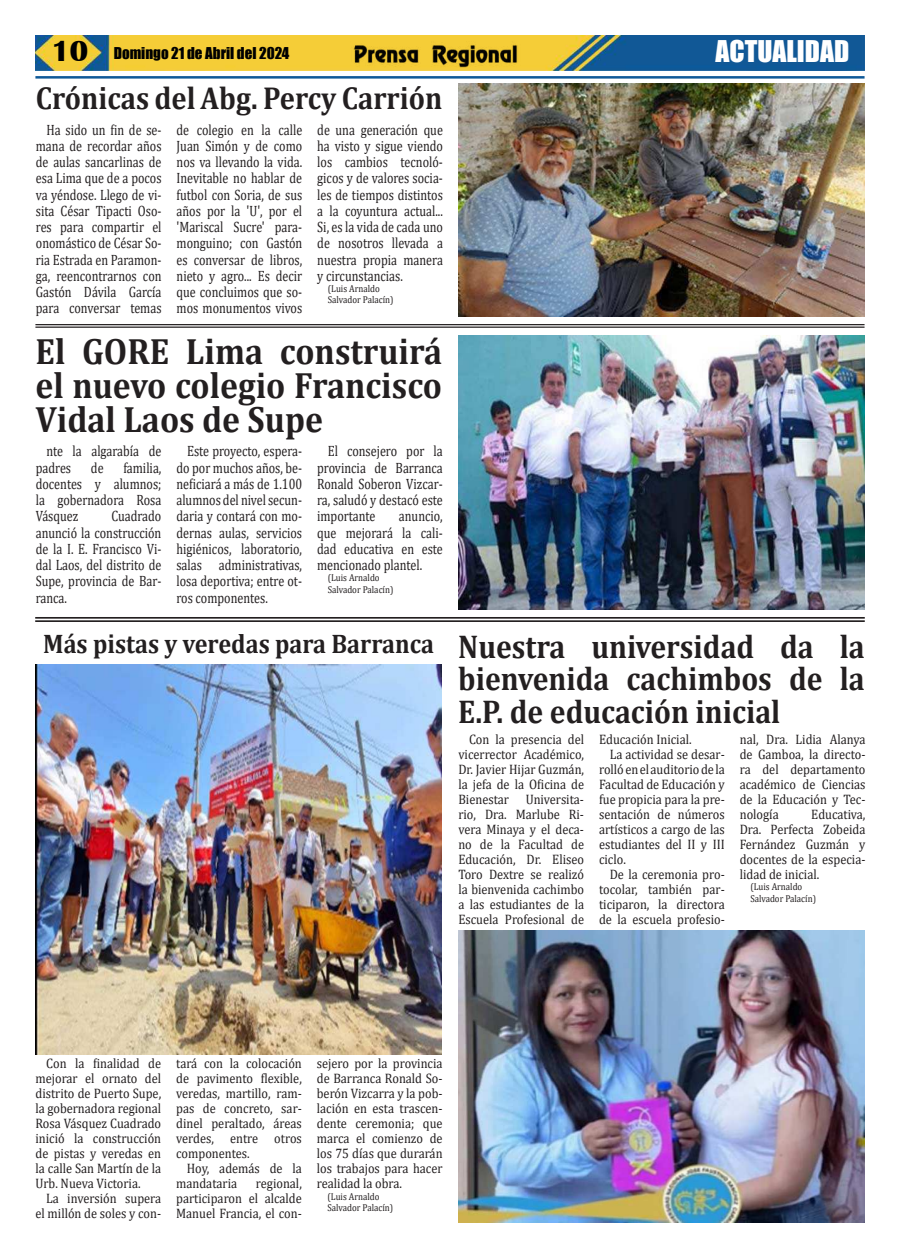
<style>
.page{position:relative;width:900px;height:1258px;background:#fff}
.page>*{position:absolute;margin:0;border:0;box-sizing:border-box;transform-origin:0 0}
.t1{font:700 36.75px/33.8px "Cambria";color:#231f20;text-align:justify;scale:.92 1}
.t2{font:700 33.12px/32.5px "Cambria";color:#231f20;text-align:justify;scale:.9 1}
.t3{font:700 31.88px "Cambria";color:#231f20;scale:.9 1}
.t4{font:27.5px "Impact";color:#fff}
.t5{font:700 27px "Cambria";color:#231f20;scale:.9 1}
.t6{font:15px/16.2px "Cambria";color:#231f20;text-align:justify;scale:.81 1}
.t7{font:15px "Impact";color:#000}
.t8{font:13.75px/15px "Cambria";color:#231f20;text-align:justify;scale:.9 1}
.t9{font:10px/11.2px "Cambria";color:#231f20;scale:.89 1}
.s1{font-family:"Britannic";font-weight:700;font-size:30px}
</style>
<div class="page">
<img style="left:35px;top:35px;width:830px;height:36px">
<hr style="left:35px;top:76px;width:830px;height:3px;background:#0f5998">
<img style="left:351px;top:41px;width:169px;height:27px">
<hr style="left:35px;top:617px;width:830px;height:2px;background:#231f20">
<hr style="left:35px;top:620px;width:830px;height:2px;background:#231f20">
<hr style="left:35px;top:324px;width:830px;height:1px;background:#231f20">
<hr style="left:35px;top:327px;width:830px;height:1px;background:#231f20">
<img style="left:458px;top:84px;width:407px;height:233px">
<img style="left:458px;top:335px;width:407px;height:274px">
<img style="left:35px;top:664px;width:407px;height:390px">
<img style="left:458px;top:930px;width:407px;height:292px">
<p class="t7" style="left:52px;top:47px;width:239px"><span class="s1">10</span> Domingo 21 de Abril del 2024</p>
<h3 class="t4" style="left:716px;top:37px;width:135px">ACTUALIDAD</h3>
<h3 class="t3" style="left:36px;top:86px;width:453px">Crónicas del Abg. Percy Carrión</h3>
<p class="t6" style="left:36px;top:121px;width:157px;text-indent:11px">Ha sido un fin de se&shy;mana de recordar años de aulas sancarlinas de esa Lima que de a pocos va yéndose. Llego de vi&shy;sita César Tipacti Oso&shy;res para compartir el onomástico de César So&shy;ria Estrada en Paramon&shy;ga, reencontrarnos con Gastón Dávila García para conversar temas</p>
<p class="t6" style="left:177px;top:121px;width:157px">de colegio en la calle Juan Simón y de como nos va llevando la vida.<br>Inevitable no hablar de futbol con Soria, de sus años por la 'U', por el 'Mariscal Sucre' para&shy;monguino; con Gastón es conversar de libros, nieto y agro... Es decir que concluimos que so&shy;mos monumentos vivos</p>
<p class="t6" style="left:317px;top:121px;width:157px">de una generación que ha visto y sigue viendo los cambios tecnoló&shy;gicos y de valores socia&shy;les de tiempos distintos a la coyuntura actual...<br>Si, es la vida de cada uno de nosotros llevada a nuestra propia manera y circunstancias.</p>
<p class="t9" style="left:328px;top:283px;width:75px">(Luis Arnaldo<br>Salvador Palacín)</p>
<h1 class="t1" style="left:36px;top:338px;width:443px">El GORE Lima construirá el nuevo colegio Francisco Vidal Laos de Supe</h1>
<p class="t6" style="left:36px;top:443px;width:157px;text-indent:11px">nte la algarabía de padres</p>
<p class="t6" style="left:176px;top:443px;width:157px;text-indent:11px">Este proyecto, espera&shy;do por muchos años, be&shy;neficiará a más de 1.100 alumnos del nivel secun&shy;daria y contará con mo&shy;dernas aulas, servicios higiénicos, laboratorio, salas administrativas, losa deportiva; entre ot&shy;ros componentes.</p>
<p class="t6" style="left:317px;top:443px;width:157px;text-indent:11px">El consejero por la provincia de Barranca Ronald Soberon Vizcar&shy;ra, saludó y destacó este importante</p>
<p class="t6" style="left:36px;top:459px;width:157px;text-indent:88px">familia, docentes y alumnos; la gobernadora Rosa Vásquez</p>
<p class="t6" style="left:91px;top:459px;width:17px">de</p>
<p class="t6" style="left:36px;top:508px;width:157px;text-indent:76px">Cuadrado anunció la construcción de la I. E. Francisco Vi&shy;dal Laos, del distrito de Supe, provincia de Bar&shy;ranca.</p>
<p class="t6" style="left:317px;top:508px;width:157px;text-indent:82px">anuncio, que mejorará la cali&shy;dad educativa en este mencionado plantel.</p>
<p class="t9" style="left:328px;top:572px;width:75px">(Luis Arnaldo<br>Salvador Palacín)</p>
<h3 class="t5" style="left:43px;top:633px;width:436px">Más pistas y veredas para Barranca</h3>
<h2 class="t2" style="left:458px;top:633px;width:453px">Nuestra universidad da la bienvenida cachimbos de la E.P. de educación inicial</h2>
<p class="t8" style="left:458px;top:732px;width:141px;text-indent:11px">Con la presencia del vicerrector Académico, Dr. Javier Hijar Guzmán, la jefa de la Oficina de Bienestar Universita&shy;rio, Dra. Marlube Ri&shy;vera Minaya y el deca&shy;no de la Facultad de Educación, Dr. Eliseo Toro Dextre se realizó la bienvenida cachimbo a las estudiantes de la Escuela Profesional de</p>
<p class="t8" style="left:599px;top:732px;width:104px">Educación Inicial.</p>
<p class="t8" style="left:740px;top:732px;width:141px">nal, Dra. Lidia Alanya de Gamboa, la directo&shy;ra del departamento académico de Ciencias de la Educación y Tec&shy;nología</p>
<p class="t8" style="left:610px;top:747px;width:129px">La actividad se desar-</p>
<p class="t8" style="left:599px;top:762px;width:141px">rolló en el auditorio de la</p>
<p class="t8" style="left:599px;top:777px;width:141px">Facultad de Educación y</p>
<p class="t8" style="left:599px;top:792px;width:141px">fue propicia para la pre-</p>
<p class="t8" style="left:599px;top:807px;width:141px">sentación de números</p>
<p class="t8" style="left:599px;top:822px;width:141px">artísticos a cargo de las</p>
<p class="t8" style="left:599px;top:837px;width:141px">estudiantes del II y III</p>
<p class="t8" style="left:599px;top:852px;width:31px">ciclo.</p>
<p class="t8" style="left:610px;top:867px;width:129px">De la ceremonia pro-</p>
<p class="t8" style="left:599px;top:882px;width:141px">tocolar, también par-</p>
<p class="t8" style="left:599px;top:897px;width:141px">ticiparon, la directora</p>
<p class="t8" style="left:599px;top:912px;width:141px">de la escuela profesio-</p>
<p class="t8" style="left:740px;top:807px;width:141px;text-indent:72px">Educativa, Dra. Perfecta Zobeida Fernández Guzmán y docentes de la especia&shy;lidad de inicial.</p>
<p class="t9" style="left:750px;top:881px;width:75px">(Luis Arnaldo<br>Salvador Palacín)</p>
<p class="t8" style="left:36px;top:1056px;width:141px;text-indent:11px">Con la finalidad de mejorar el ornato del distrito de Puerto Supe, la gobernadora regional Rosa Vásquez Cuadrado inició la construcción de pistas y veredas en la calle San Martín de la Urb. Nueva Victoria.</p>
<p class="t8" style="left:36px;top:1191px;width:141px;text-align:right">La inversión supera el millón de soles y con-</p>
<p class="t8" style="left:176px;top:1056px;width:141px">tará con la colocación de pavimento flexible, veredas, martillo, ram&shy;pas de concreto, sar&shy;dinel peraltado, áreas verdes, entre otros componentes.</p>
<p class="t8" style="left:176px;top:1161px;width:141px;text-indent:11px">Hoy, además de la mandataria</p>
<p class="t8" style="left:176px;top:1176px;width:141px;text-indent:80px">regional, participaron el alcalde Manuel Francia, el con-</p>
<p class="t8" style="left:317px;top:1056px;width:141px">sejero por la provincia de Barranca Ronald So&shy;berón Vizcarra y la pob&shy;lación en esta trascen&shy;dente ceremonia; que marca el comienzo de los 75 días que durarán los trabajos para hacer realidad la obra.</p>
<p class="t9" style="left:328px;top:1191px;width:75px">(Luis Arnaldo<br>Salvador Palacín)</p>
</div>
